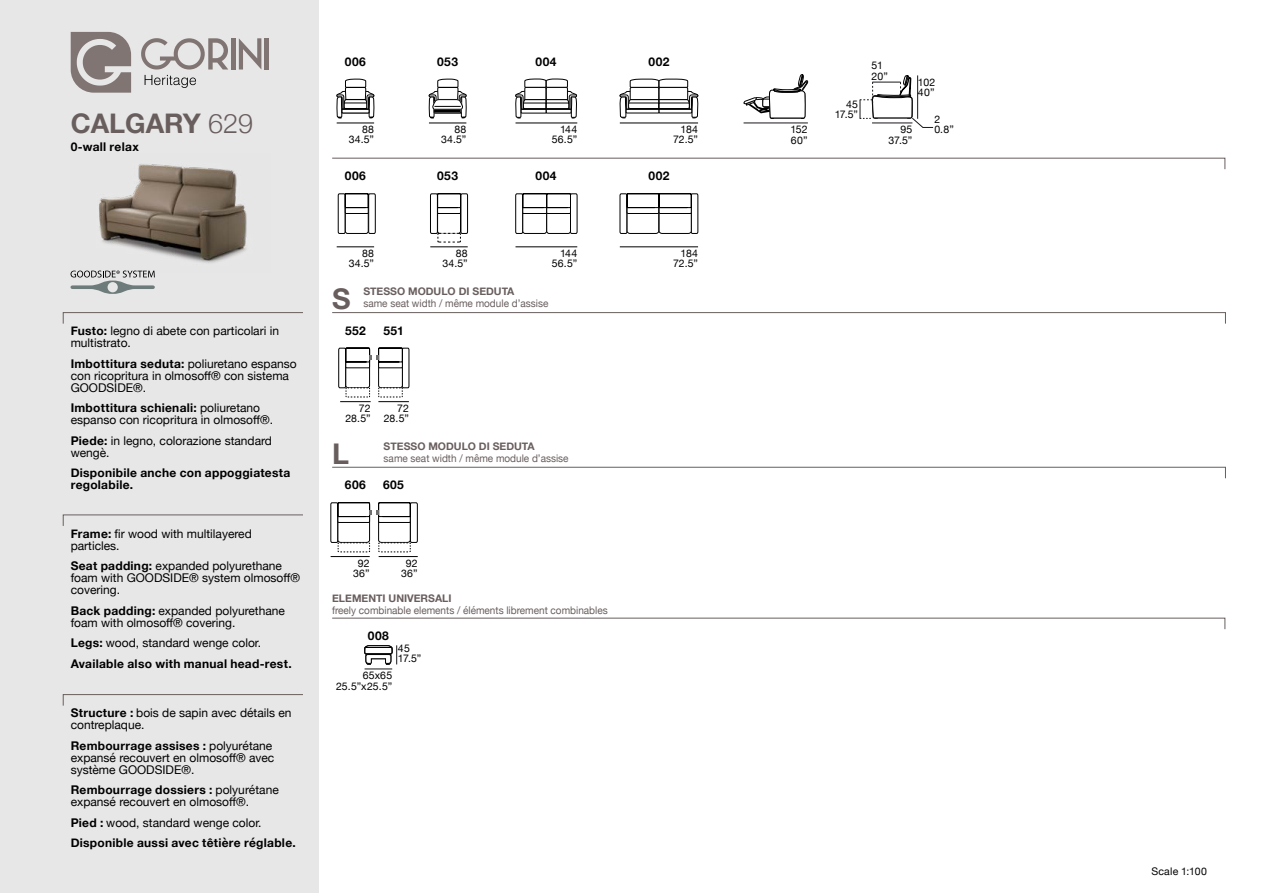
<style>
.page{position:relative;width:1263px;height:893px;background:#fff}
.page>*{position:absolute;margin:0;border:0;box-sizing:border-box;transform-origin:0 0}
.t1{font:700 28.5px "Helvetica Neue";color:#695e5e}
.t2{font:700 27px "Helvetica Neue";color:#695e5e}
.t3{font:12px/12px "Helvetica Neue";color:#000}
.t4{font:700 12px/20.5px "Helvetica Neue";letter-spacing:.025em;color:#000}
.t5{font:10.5px/10.5px "Helvetica Neue";letter-spacing:.02em;color:#000;text-align:right}
.t6{font:10.5px "Helvetica Neue";color:#695e5e;scale:.95 1}
.t7{font:700 10.5px "Helvetica Neue";color:#695e5e}
.s1{font-weight:300}
.s2{font-weight:700}
.s3{font-weight:400}
</style>
<div class="page">
<div style="left:0;top:0;width:319px;height:893px;background:#e8e7e7"></div>
<svg style="left:332px;top:158px;width:893px;height:12px"></svg>
<svg style="left:336px;top:79px;width:39px;height:39px"></svg>
<svg style="left:515px;top:79px;width:62px;height:39px"></svg>
<svg style="left:619px;top:79px;width:80px;height:39px"></svg>
<svg style="left:744px;top:74px;width:65px;height:45px"></svg>
<hr style="left:337px;top:123px;width:37px;height:1px;background:#000">
<hr style="left:337px;top:247px;width:37px;height:1px;background:#000">
<hr style="left:430px;top:247px;width:38px;height:1px;background:#000">
<hr style="left:429px;top:123px;width:37px;height:1px;background:#000">
<hr style="left:515px;top:123px;width:62px;height:1px;background:#000">
<hr style="left:515px;top:247px;width:62px;height:1px;background:#000">
<hr style="left:620px;top:123px;width:78px;height:1px;background:#000">
<hr style="left:620px;top:247px;width:78px;height:1px;background:#000">
<svg style="left:332px;top:312px;width:894px;height:12px"></svg>
<svg style="left:332px;top:467px;width:894px;height:12px"></svg>
<hr style="left:331px;top:556px;width:39px;height:1px;background:#000">
<hr style="left:379px;top:556px;width:39px;height:1px;background:#000">
<hr style="left:340px;top:401px;width:31px;height:1px;background:#000">
<hr style="left:378px;top:401px;width:31px;height:1px;background:#000">
<div style="left:338px;top:194px;width:7px;height:40px;border:1px solid #000"></div>
<div style="left:430px;top:194px;width:8px;height:40px;border:1px solid #000"></div>
<div style="left:515px;top:194px;width:8px;height:40px;border:1px solid #000"></div>
<div style="left:338px;top:348px;width:8px;height:40px;border:1px solid #000"></div>
<div style="left:620px;top:194px;width:7px;height:40px;border:1px solid #000"></div>
<div style="left:331px;top:503px;width:7px;height:40px;border:1px solid #000"></div>
<div style="left:410px;top:503px;width:7px;height:40px;border:1px solid #000"></div>
<div style="left:368px;top:194px;width:7px;height:40px;border:1px solid #000"></div>
<div style="left:461px;top:194px;width:7px;height:40px;border:1px solid #000"></div>
<div style="left:570px;top:194px;width:7px;height:40px;border:1px solid #000"></div>
<div style="left:402px;top:348px;width:7px;height:40px;border:1px solid #000"></div>
<div style="left:691px;top:194px;width:7px;height:40px;border:1px solid #000"></div>
<div style="left:345px;top:194px;width:23px;height:40px;border:1px solid #000;border-radius:2px"></div>
<div style="left:437px;top:194px;width:24px;height:40px;border:1px solid #000;border-radius:2px"></div>
<div style="left:523px;top:194px;width:24px;height:40px;border:1px solid #000;border-radius:2px"></div>
<div style="left:346px;top:348px;width:24px;height:40px;border:1px solid #000;border-radius:2px"></div>
<div style="left:546px;top:194px;width:25px;height:40px;border:1px solid #000;border-radius:2px"></div>
<div style="left:378px;top:348px;width:25px;height:40px;border:1px solid #000;border-radius:2px"></div>
<svg style="left:345px;top:193px;width:24px;height:21px"></svg>
<svg style="left:437px;top:193px;width:24px;height:21px"></svg>
<svg style="left:522px;top:193px;width:49px;height:21px"></svg>
<svg style="left:627px;top:193px;width:65px;height:41px"></svg>
<svg style="left:332px;top:618px;width:893px;height:12px"></svg>
<svg style="left:364px;top:645px;width:33px;height:25px"></svg>
<svg style="left:71px;top:273px;width:84px;height:21px"></svg>
<img style="left:71px;top:164px;width:176px;height:109px">
<svg style="left:71px;top:32px;width:60px;height:61px"></svg>
<div style="left:231px;top:38px;width:5px;height:32px;background:#807573"></div>
<svg style="left:239px;top:38px;width:22px;height:32px"></svg>
<hr style="left:265px;top:38px;width:4px;height:32px;background:#807573">
<svg style="left:141px;top:38px;width:87px;height:50px"></svg>
<svg style="left:345px;top:348px;width:58px;height:20px"></svg>
<hr style="left:743px;top:123px;width:65px;height:1px;background:#1a171c">
<svg style="left:860px;top:75px;width:73px;height:53px"></svg>
<svg style="left:428px;top:79px;width:39px;height:39px"></svg>
<svg style="left:437px;top:233px;width:24px;height:10px"></svg>
<svg style="left:378px;top:387px;width:25px;height:11px"></svg>
<svg style="left:346px;top:387px;width:24px;height:11px"></svg>
<svg style="left:337px;top:502px;width:74px;height:51px"></svg>
<svg style="left:63px;top:312px;width:240px;height:12px"></svg>
<svg style="left:63px;top:694px;width:240px;height:12px"></svg>
<svg style="left:63px;top:514px;width:240px;height:12px"></svg>
<h2 class="t2" style="left:71px;top:102px;width:184px">CALGARY <span class="s1">629</span></h2>
<p class="t4" style="left:71px;top:137px;width:70px">0-wall relax</p>
<p class="t3" style="left:71px;top:326px;width:210px"><span class="s2">Fusto:</span> legno di abete con particolari in multistrato.</p>
<p class="t3" style="left:71px;top:358px;width:227px"><span class="s2">Imbottitura seduta:</span> poliuretano espanso con ricopritura in olmosoff® con sistema<br>GOODSIDE®.</p>
<p class="t3" style="left:71px;top:403px;width:204px"><span class="s2">Imbottitura schienali:</span> poliuretano espanso con ricopritura in olmosoff®.</p>
<p class="t3" style="left:71px;top:435px;width:203px"><span class="s2">Piede:</span> in legno, colorazione standard wengè.</p>
<p class="t4" style="left:71px;top:467px;width:221px;line-height:12px">Disponibile anche con appoggiatesta regolabile.</p>
<p class="t3" style="left:71px;top:528px;width:183px"><span class="s2">Frame:</span> fir wood with multilayered particles.</p>
<p class="t3" style="left:71px;top:561px;width:231px"><span class="s2">Seat padding:</span> expanded polyurethane foam with GOODSIDE® system olmosoff® covering.</p>
<p class="t3" style="left:71px;top:605px;width:216px"><span class="s2">Back padding:</span> expanded polyurethane foam with olmosoff® covering.</p>
<p class="t4" style="left:71px;top:633px;width:223px">Legs: <span class="s3">wood, standard wenge color.<br></span>Available also with manual head-rest.</p>
<p class="t3" style="left:71px;top:708px;width:222px"><span class="s2">Structure :</span> bois de sapin avec détails en contreplaque.</p>
<p class="t3" style="left:71px;top:740px;width:205px"><span class="s2">Rembourrage assises :</span> polyurétane expansé recouvert en olmosoff® avec système GOODSIDE®.</p>
<p class="t3" style="left:71px;top:785px;width:210px"><span class="s2">Rembourrage dossiers :</span> polyurétane expansé recouvert en olmosoff®.</p>
<p class="t4" style="left:71px;top:813px;width:227px">Pied : <span class="s3">wood, standard wenge color.<br></span>Disponible aussi avec têtière réglable.</p>
<p class="t4" style="left:345px;top:51px;width:23px">006</p>
<p class="t4" style="left:437px;top:51px;width:22px">053</p>
<p class="t4" style="left:536px;top:51px;width:22px">004</p>
<p class="t5" style="left:349px;top:125px;width:27px">88<br>34.5”</p>
<p class="t5" style="left:441px;top:125px;width:27px">88<br>34.5”</p>
<p class="t5" style="left:552px;top:125px;width:27px">144<br>56.5”</p>
<p class="t4" style="left:345px;top:166px;width:23px">006</p>
<p class="t4" style="left:437px;top:166px;width:22px">053</p>
<p class="t4" style="left:536px;top:166px;width:22px">004</p>
<p class="t5" style="left:349px;top:248px;width:27px">88<br>34.5”</p>
<p class="t5" style="left:442px;top:248px;width:27px">88<br>34.5”</p>
<p class="t5" style="left:552px;top:248px;width:27px">144<br>56.5”</p>
<h1 class="t1" style="left:332px;top:276px;width:20px">S</h1>
<p class="t7" style="left:363px;top:283px;width:152px">STESSO MODULO DI SEDUTA</p>
<p class="t6" style="left:363px;top:296px;width:196px">same seat width / même module d’assise</p>
<p class="t4" style="left:345px;top:320px;width:22px">552</p>
<p class="t4" style="left:383px;top:320px;width:22px">551</p>
<p class="t5" style="left:345px;top:403px;width:27px">72<br>28.5”</p>
<p class="t5" style="left:384px;top:403px;width:27px">72<br>28.5”</p>
<h1 class="t1" style="left:332px;top:431px;width:18px">L</h1>
<p class="t7" style="left:384px;top:438px;width:152px">STESSO MODULO DI SEDUTA</p>
<p class="t6" style="left:384px;top:451px;width:196px">same seat width / même module d’assise</p>
<p class="t4" style="left:345px;top:475px;width:22px">606</p>
<p class="t4" style="left:383px;top:475px;width:22px">605</p>
<p class="t5" style="left:353px;top:558px;width:18px;text-align:center">92<br>36”</p>
<p class="t5" style="left:401px;top:558px;width:18px;text-align:center">92<br>36”</p>
<p class="t7" style="left:332px;top:590px;width:121px">ELEMENTI UNIVERSALI</p>
<p class="t6" style="left:332px;top:602px;width:292px">freely combinable elements / éléments librement combinables</p>
<p class="t5" style="left:398px;top:643px;width:25px;text-align:left">45<br>17.5”</p>
<p class="t5" style="left:336px;top:671px;width:58px">65x65<br>25.5”x25.5”</p>
<p class="t4" style="left:368px;top:626px;width:22px">008</p>
<p class="t4" style="left:648px;top:51px;width:22px">002</p>
<p class="t5" style="left:673px;top:125px;width:26px">184<br>72.5”</p>
<p class="t4" style="left:648px;top:166px;width:22px">002</p>
<p class="t5" style="left:673px;top:248px;width:26px">184<br>72.5”</p>
<p class="t5" style="left:790px;top:125px;width:19px;text-align:left">152<br>60”</p>
<p class="t5" style="left:835px;top:99px;width:25px">45<br>17.5”</p>
<p class="t5" style="left:871px;top:61px;width:18px;text-align:left">51<br>20”</p>
<p class="t5" style="left:918px;top:77px;width:19px;text-align:left">102<br>40”</p>
<p class="t5" style="left:888px;top:125px;width:25px">95<br>37.5”</p>
<p class="t5" style="left:934px;top:114px;width:21px;text-align:left">2<br>0.8”</p>
<p class="t5" style="left:1151px;top:866px;width:57px">Scale 1:100</p>
</div>
